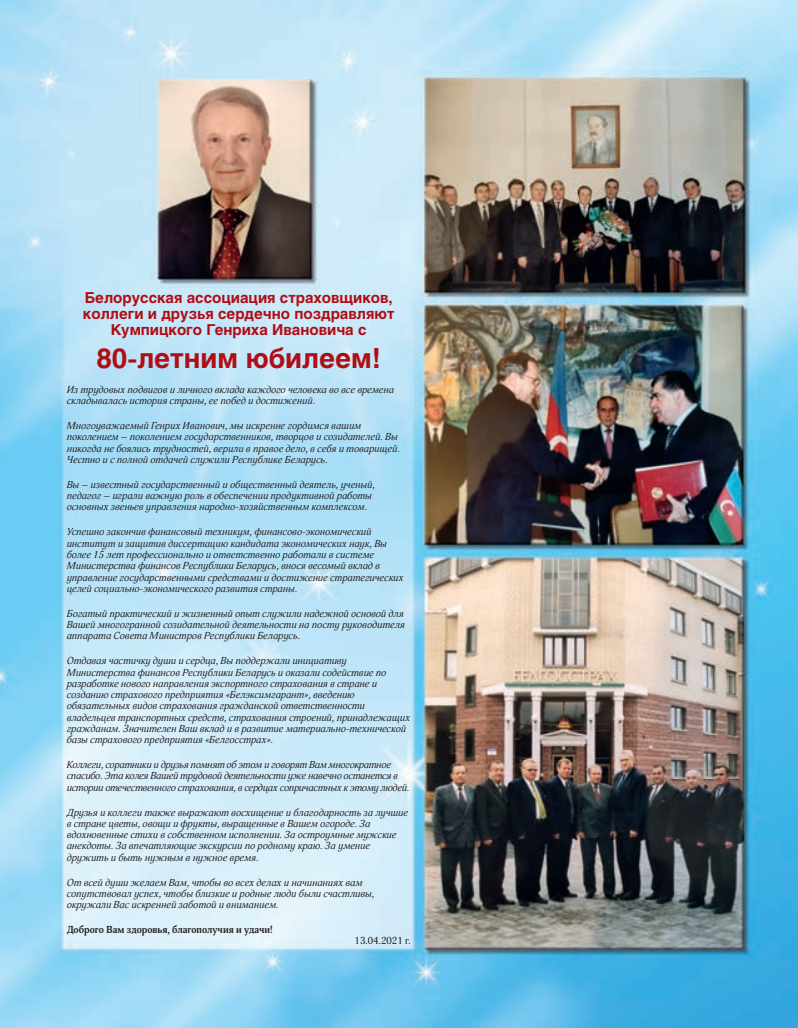
<style>
.page{position:relative;width:798px;height:1028px;background:#fff}
.page>*{position:absolute;margin:0;border:0;box-sizing:border-box;transform-origin:0 0}
.t1{font:700 27.5px "Helios C";color:#b00d15}
.t2{font:700 15px/16.2px "Helios C";color:#b00d15;text-align:center}
.t3{font:italic 10px/11.2px "Adonis C";color:#231f20}
.t4{font:italic 10px/11.2px "Adonis C";letter-spacing:-.02em;color:#231f20}
.t5{font:700 10px "Adonis C";color:#231f20}
.t6{font:10px "Adonis C";color:#231f20}
</style>
<div class="page">
<img style="left:0;top:0;width:797px;height:1027px">
<h2 class="t2" style="left:83px;top:289px;width:313px">Белорусская ассоциация страховщиков, коллеги и друзья сердечно поздравляют<br>Кумпицкого Генриха Ивановича с</h2>
<h1 class="t1" style="left:96px;top:342px;width:286px">80-летним юбилеем!</h1>
<p class="t3" style="left:67px;top:384px;width:329px">Из трудовых подвигов и личного вклада каждого человека во все времена складывалась история страны, ее побед и достижений.</p>
<p class="t3" style="left:67px;top:420px;width:334px">Многоуважаемый Генрих Иванович, мы искренне гордимся вашим поколением – поколением государственников, творцов и созидателей. Вы никогда не боялись трудностей, верили в правое дело, в себя и товарищей.<br>Честно и с полной отдачей служили Республике Беларусь.</p>
<p class="t3" style="left:67px;top:479px;width:310px">Вы – известный государственный и общественный деятель, ученый, педагог – играли важную роль в обеспечении продуктивной работы основных звеньев управления народно-хозяйственным комплексом.</p>
<p class="t3" style="left:67px;top:526px;width:338px">Успешно закончив финансовый техникум, финансово-экономический институт и защитив диссертацию кандидата экономических наук, Вы более 15 лет профессионально и ответственно работали в системе Министерства финансов Республики Беларусь, внося весомый вклад в управление государственными средствами и достижение стратегических целей социально-экономического развития страны.</p>
<p class="t3" style="left:67px;top:608px;width:339px;text-align:justify">Богатый практический и жизненный опыт служили надежной основой для Вашей многогранной созидательной деятельности на посту руководителя аппарата Совета Министров Республики Беларусь.</p>
<p class="t3" style="left:67px;top:655px;width:344px">Отдавая частичку души и сердца, Вы поддержали инициативу Министерства финансов Республики Беларусь и оказали содействие по разработке нового направления экспортного страхования в стране и созданию страхового предприятия «Белэксимгарант», введению обязательных видов страхования гражданской ответственности владельцев транспортных средств, страхования строений, принадлежащих гражданам. Значителен Ваш вклад и в развитие материально-технической базы страхового предприятия «Белгосстрах».</p>
<p class="t4" style="left:67px;top:759px;width:344px">Коллеги, соратники и друзья помнят об этом и говорят Вам многократное спасибо. Эта колея Вашей трудовой деятельности уже навечно останется в истории отечественного страхования, в сердцах сопричастных к этому людей.</p>
<p class="t3" style="left:67px;top:806px;width:343px">Друзья и коллеги также выражают восхищение и благодарность за лучшие в стране цветы, овощи и фрукты, выращенные в Вашем огороде. За вдохновенные стихи в собственном исполнении. За остроумные мужские анекдоты. За впечатляющие экскурсии по родному краю. За умение дружить и быть нужным в нужное время.</p>
<p class="t3" style="left:67px;top:876px;width:309px">От всей души желаем Вам, чтобы во всех делах и начинаниях вам сопутствовал успех, чтобы близкие и родные люди были счастливы, окружали Вас искренней заботой и вниманием.</p>
<p class="t5" style="left:67px;top:924px;width:207px">Доброго Вам здоровья, благополучия и удачи!</p>
<p class="t6" style="left:354px;top:935px;width:58px">13.04.2021 г.</p>
</div>
